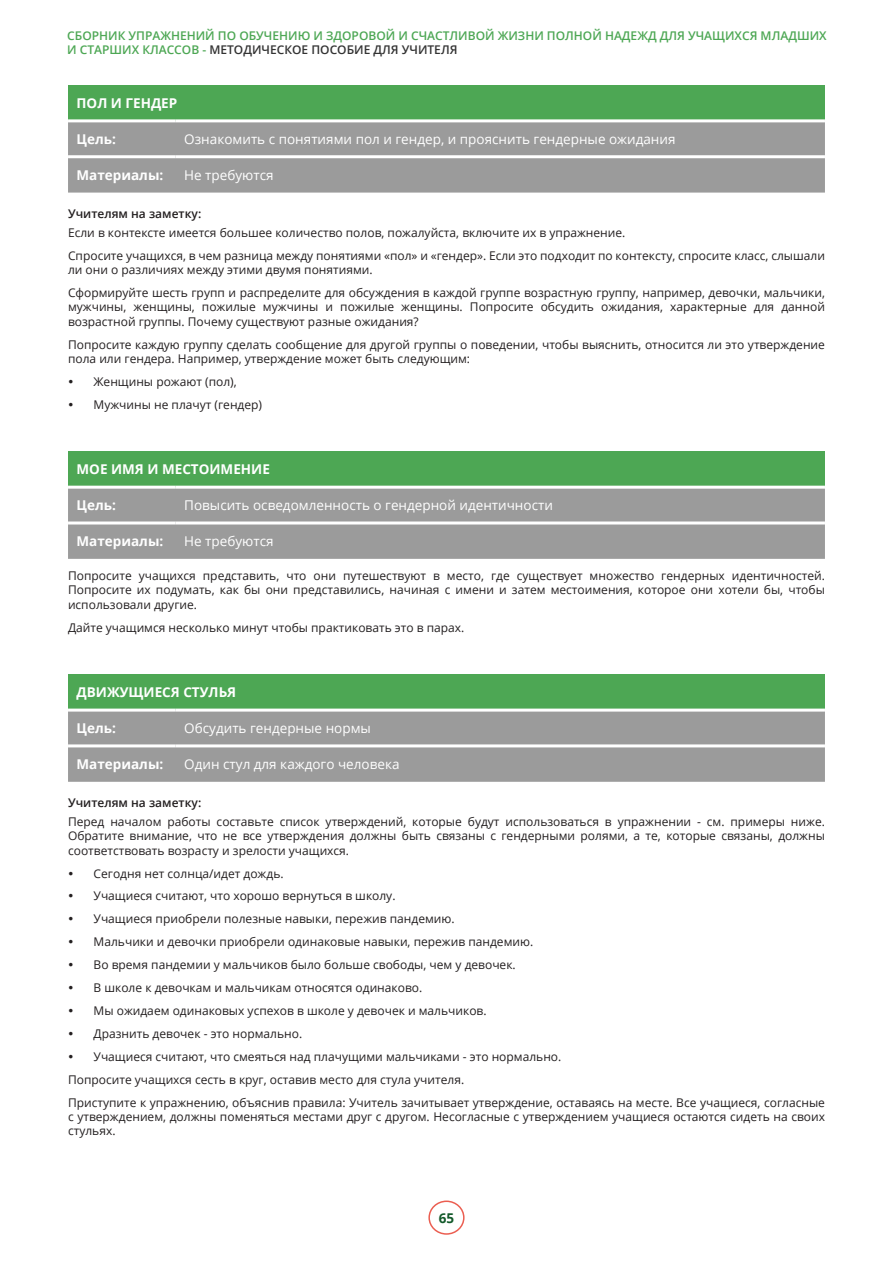
<style>
.page{position:relative;width:893px;height:1263px;background:#fff}
.page>*{position:absolute;margin:0;border:0;box-sizing:border-box;transform-origin:0 0}
.t1{font:13.5px "Open Sans";color:#fff}
.t2{font:700 13.5px "Open Sans";color:#fff}
.t3{font:700 13.5px "Open Sans";color:#135a2b}
.t4{font:12px/14.4px "Open Sans";color:#231f20}
.t5{font:600 12px/14.4px "Open Sans";color:#4da754}
.t6{font:600 12px "Open Sans";color:#231f20}
.s1{color:#333}
</style>
<div class="page">
<div style="left:428px;top:1200px;width:37px;height:35px;border:2px solid #eb5e51;border-radius:50%"></div>
<div style="left:68px;top:85px;width:757px;height:36px;background:#4da754"></div>
<div style="left:68px;top:122px;width:757px;height:71px;background:#9b9b9b"></div>
<hr style="left:68px;top:119px;width:108px;height:3px;background:#fff">
<hr style="left:176px;top:119px;width:649px;height:3px;background:#fff">
<hr style="left:68px;top:155px;width:108px;height:3px;background:#fff">
<hr style="left:176px;top:155px;width:649px;height:3px;background:#fff">
<div style="left:68px;top:451px;width:757px;height:36px;background:#4da754"></div>
<div style="left:68px;top:489px;width:757px;height:70px;background:#9b9b9b"></div>
<hr style="left:68px;top:486px;width:108px;height:3px;background:#fff">
<hr style="left:176px;top:486px;width:649px;height:3px;background:#fff">
<hr style="left:68px;top:521px;width:108px;height:3px;background:#fff">
<hr style="left:176px;top:521px;width:649px;height:3px;background:#fff">
<div style="left:68px;top:674px;width:757px;height:36px;background:#4da754"></div>
<div style="left:68px;top:712px;width:757px;height:70px;background:#9b9b9b"></div>
<hr style="left:68px;top:709px;width:108px;height:3px;background:#fff">
<hr style="left:176px;top:709px;width:649px;height:3px;background:#fff">
<hr style="left:68px;top:744px;width:108px;height:3px;background:#fff">
<hr style="left:176px;top:744px;width:649px;height:3px;background:#fff">
<p class="t5" style="left:67px;top:28px;width:761px">СБОРНИК УПРАЖНЕНИЙ ПО ОБУЧЕНИЮ И ЗДОРОВОЙ И СЧАСТЛИВОЙ ЖИЗНИ ПОЛНОЙ НАДЕЖД ДЛЯ УЧАЩИХСЯ МЛАДШИХ<br>И СТАРШИХ КЛАССОВ - <span class="s1">МЕТОДИЧЕСКОЕ ПОСОБИЕ ДЛЯ УЧИТЕЛЯ</span></p>
<p class="t2" style="left:77px;top:94px;width:102px">ПОЛ И ГЕНДЕР</p>
<p class="t2" style="left:77px;top:130px;width:41px">Цель:</p>
<p class="t1" style="left:184px;top:130px;width:493px">Ознакомить с понятиями пол и гендер, и прояснить гендерные ожидания</p>
<p class="t2" style="left:77px;top:165px;width:88px">Материалы:</p>
<p class="t1" style="left:184px;top:166px;width:91px">Не требуются</p>
<p class="t6" style="left:68px;top:205px;width:135px">Учителям на заметку:</p>
<p class="t4" style="left:68px;top:220px;width:758px;line-height:23px">Если в контексте имеется большее количество полов, пожалуйста, включите их в упражнение.<br>Спросите учащихся, в чем разница между понятиями «пол» и «гендер». Если это подходит по контексту, спросите класс, слышали</p>
<p class="t4" style="left:68px;top:258px;width:758px;line-height:23px">ли они о различиях между этими двумя понятиями.<br>Сформируйте шесть групп и распределите для обсуждения в каждой группе возрастную группу, например, девочки, мальчики,</p>
<p class="t4" style="left:68px;top:299px;width:758px">мужчины, женщины, пожилые мужчины и пожилые женщины. Попросите обсудить ожидания, характерные для данной возрастной группы. Почему существуют разные ожидания?</p>
<p class="t4" style="left:68px;top:337px;width:758px">Попросите каждую группу сделать сообщение для другой группы о поведении, чтобы выяснить, относится ли это утверждение пола или гендера. Например, утверждение может быть следующим:</p>
<p class="t4" style="left:94px;top:370px;width:170px;line-height:23px">Женщины рожают (пол),<br>Мужчины не плачут (гендер)</p>
<p class="t2" style="left:77px;top:460px;width:195px">МОЕ ИМЯ И МЕСТОИМЕНИЕ</p>
<p class="t2" style="left:77px;top:496px;width:41px">Цель:</p>
<p class="t1" style="left:184px;top:496px;width:370px">Повысить осведомленность о гендерной идентичности</p>
<p class="t2" style="left:77px;top:532px;width:88px">Материалы:</p>
<p class="t1" style="left:184px;top:532px;width:91px">Не требуются</p>
<p class="t4" style="left:68px;top:568px;width:758px;text-align:justify">Попросите учащихся представить, что они путешествуют в место, где существует множество гендерных идентичностей.<br>Попросите их подумать, как бы они представились, начиная с имени и затем местоимения, которое они хотели бы, чтобы использовали другие.</p>
<p class="t4" style="left:68px;top:620px;width:398px">Дайте учащимся несколько минут чтобы практиковать это в парах.</p>
<p class="t2" style="left:77px;top:683px;width:161px">ДВИЖУЩИЕСЯ СТУЛЬЯ</p>
<p class="t2" style="left:77px;top:719px;width:41px">Цель:</p>
<p class="t1" style="left:184px;top:719px;width:188px">Обсудить гендерные нормы</p>
<p class="t2" style="left:77px;top:755px;width:88px">Материалы:</p>
<p class="t1" style="left:184px;top:755px;width:217px">Один стул для каждого человека</p>
<p class="t6" style="left:68px;top:795px;width:135px">Учителям на заметку:</p>
<p class="t4" style="left:68px;top:814px;width:758px;text-align:justify">Перед началом работы составьте список утверждений, которые будут использоваться в упражнении - см. примеры ниже.<br>Обратите внимание, что не все утверждения должны быть связаны с гендерными ролями, а те, которые связаны, должны соответствовать возрасту и зрелости учащихся.</p>
<p class="t4" style="left:94px;top:866px;width:192px">Сегодня нет солнца/идет дождь.</p>
<p class="t4" style="left:94px;top:888px;width:303px">Учащиеся считают, что хорошо вернуться в школу.</p>
<p class="t4" style="left:94px;top:911px;width:363px">Учащиеся приобрели полезные навыки, пережив пандемию.</p>
<p class="t4" style="left:94px;top:934px;width:441px">Мальчики и девочки приобрели одинаковые навыки, пережив пандемию.</p>
<p class="t4" style="left:94px;top:957px;width:424px">Во время пандемии у мальчиков было больше свободы, чем у девочек.</p>
<p class="t4" style="left:94px;top:980px;width:330px">В школе к девочкам и мальчикам относятся одинаково.</p>
<p class="t4" style="left:94px;top:1003px;width:395px">Мы ожидаем одинаковых успехов в школе у девочек и мальчиков.</p>
<p class="t4" style="left:94px;top:1026px;width:210px">Дразнить девочек - это нормально.</p>
<p class="t4" style="left:94px;top:1049px;width:469px">Учащиеся считают, что смеяться над плачущими мальчиками - это нормально.</p>
<p class="t4" style="left:68px;top:1072px;width:398px">Попросите учащихся сесть в круг, оставив место для стула учителя.</p>
<p class="t4" style="left:68px;top:1095px;width:758px">Приступите к упражнению, объяснив правила: Учитель зачитывает утверждение, оставаясь на месте. Все учащиеся, согласные</p>
<p class="t4" style="left:68px;top:1109px;width:758px">с утверждением, должны поменяться местами друг с другом. Несогласные с утверждением учащиеся остаются сидеть на своих стульях.</p>
<p class="t3" style="left:439px;top:1208px;width:17px">65</p>
</div>
